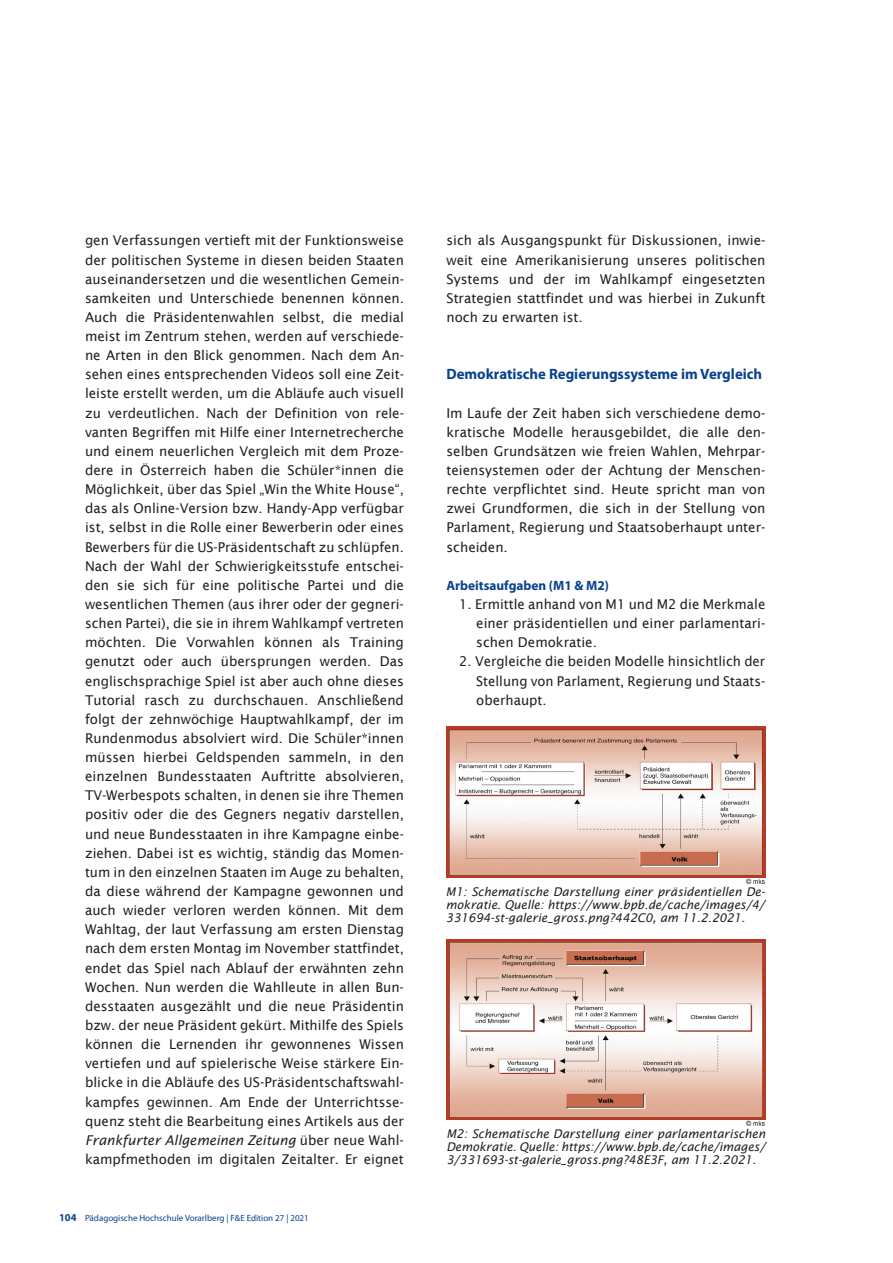
<style>
.page{position:relative;width:893px;height:1263px;background:#fff}
.page>*{position:absolute;margin:0;border:0;box-sizing:border-box;transform-origin:0 0}
.Fließtext{font:700 15px "Myriad Pro";color:#09428e}
.Fließtext-2{font:13.5px/19.2px "Lucida Sans";color:#231f20;text-align:justify}
.Fließtext-3{font:700 13.5px "Myriad Pro";color:#09428e}
.Bildunterschrift{font:italic 12px/12.8px "Lucida Sans";color:#231f20;text-align:justify}
.t1{font:9px "Myriad Pro";color:#09428e}
.s1{font-style:italic}
.s2{font-weight:700;font-size:10.5px}
</style>
<div class="page">
<img style="left:446px;top:726px;width:319px;height:158px">
<img style="left:446px;top:939px;width:319px;height:187px">
<p class="Fließtext-2" style="left:85px;top:231px;width:320px">gen Verfassungen vertieft mit der Funktionsweise der politischen Systeme in diesen beiden Staaten auseinandersetzen und die wesentlichen Gemein&shy;samkeiten und Unterschiede benennen können.<br>Auch die Präsidentenwahlen selbst, die medial meist im Zentrum stehen, werden auf verschiede&shy;ne Arten in den Blick genommen. Nach dem An&shy;sehen eines entsprechenden Videos soll eine Zeit&shy;leiste erstellt werden, um die Abläufe auch visuell zu verdeutlichen. Nach der Definition von rele&shy;vanten Begriffen mit Hilfe einer Internetrecherche und einem neuerlichen Vergleich mit dem Proze&shy;dere in Österreich haben die Schüler*innen die Möglichkeit, über das Spiel „Win the White House“, das als Online-Version bzw. Handy-App verfügbar ist, selbst in die Rolle einer Bewerberin oder eines Bewerbers für die US-Präsidentschaft zu schlüpfen.<br>Nach der Wahl der Schwierigkeitsstufe entschei&shy;den sie sich für eine politische Partei und die wesentlichen Themen (aus ihrer oder der gegneri&shy;schen Partei), die sie in ihrem Wahlkampf vertreten möchten. Die Vorwahlen können als Training genutzt oder auch übersprungen werden. Das englischsprachige Spiel ist aber auch ohne dieses Tutorial rasch zu durchschauen. Anschließend folgt der zehnwöchige Hauptwahlkampf, der im Rundenmodus absolviert wird. Die Schüler*innen müssen hierbei Geldspenden sammeln, in den einzelnen Bundesstaaten Auftritte absolvieren, TV-Werbespots schalten, in denen sie ihre Themen positiv oder die des Gegners negativ darstellen, und neue Bundesstaaten in ihre Kampagne einbe&shy;ziehen. Dabei ist es wichtig, ständig das Momen&shy;tum in den einzelnen Staaten im Auge zu behalten, da diese während der Kampagne gewonnen und auch wieder verloren werden können. Mit dem Wahltag, der laut Verfassung am ersten Dienstag nach dem ersten Montag im November stattfindet, endet das Spiel nach Ablauf der erwähnten zehn Wochen. Nun werden die Wahlleute in allen Bun&shy;desstaaten ausgezählt und die neue Präsidentin bzw. der neue Präsident gekürt. Mithilfe des Spiels können die Lernenden ihr gewonnenes Wissen vertiefen und auf spielerische Weise stärkere Ein&shy;blicke in die Abläufe des US-Präsidentschaftswahl&shy;kampfes gewinnen. Am Ende der Unterrichtsse&shy;quenz steht die Bearbeitung eines Artikels aus der <span class="s1">Frankfurter Allgemeinen Zeitung</span> über neue Wahl&shy;kampfmethoden im digitalen Zeitalter. Er eignet</p>
<p class="t1" style="left:59px;top:1213px;width:251px"><span class="s2">104</span> Pädagogische Hochschule Vorarlberg | F&amp;E Edition 27 | 2021</p>
<p class="Fließtext-2" style="left:446px;top:231px;width:320px">sich als Ausgangspunkt für Diskussionen, inwie&shy;weit eine Amerikanisierung unseres politischen Systems und der im Wahlkampf eingesetzten Strategien stattfindet und was hierbei in Zukunft noch zu erwarten ist.</p>
<p class="Fließtext" style="left:446px;top:364px;width:317px">Demokratische Regierungssysteme im Vergleich</p>
<p class="Fließtext-2" style="left:446px;top:403px;width:320px">Im Laufe der Zeit haben sich verschiedene demo&shy;kratische Modelle herausgebildet, die alle den&shy;selben Grundsätzen wie freien Wahlen, Mehrpar&shy;teiensystemen oder der Achtung der Menschen&shy;rechte verpflichtet sind. Heute spricht man von zwei Grundformen, die sich in der Stellung von Parlament, Regierung und Staatsoberhaupt unter&shy;scheiden.</p>
<p class="Fließtext-3" style="left:446px;top:576px;width:164px">Arbeitsaufgaben (M1 &amp; M2)</p>
<p class="Fließtext-2" style="left:476px;top:594px;width:291px;text-indent:-17px">1. Ermittle anhand von M1 und M2 die Merkmale einer präsidentiellen und einer parlamentari&shy;schen Demokratie.</p>
<p class="Fließtext-2" style="left:476px;top:652px;width:291px;text-indent:-17px">2. Vergleiche die beiden Modelle hinsichtlich der Stellung von Parlament, Regierung und Staats&shy;oberhaupt.</p>
<p class="Bildunterschrift" style="left:446px;top:885px;width:321px">M1: Schematische Darstellung einer präsidentiellen De-</p>
<p class="Bildunterschrift" style="left:446px;top:898px;width:320px">mokratie. Quelle: https://www.bpb.de/cache/images/4/<br>331694-st-galerie_gross.png?442C0, am 11.2.2021.</p>
<p class="Bildunterschrift" style="left:446px;top:1127px;width:320px">M2: Schematische Darstellung einer parlamentarischen Demokratie. Quelle: https://www.bpb.de/cache/images/ 3/331693-st-galerie_gross.png?48E3F, am 11.2.2021.</p>
</div>
